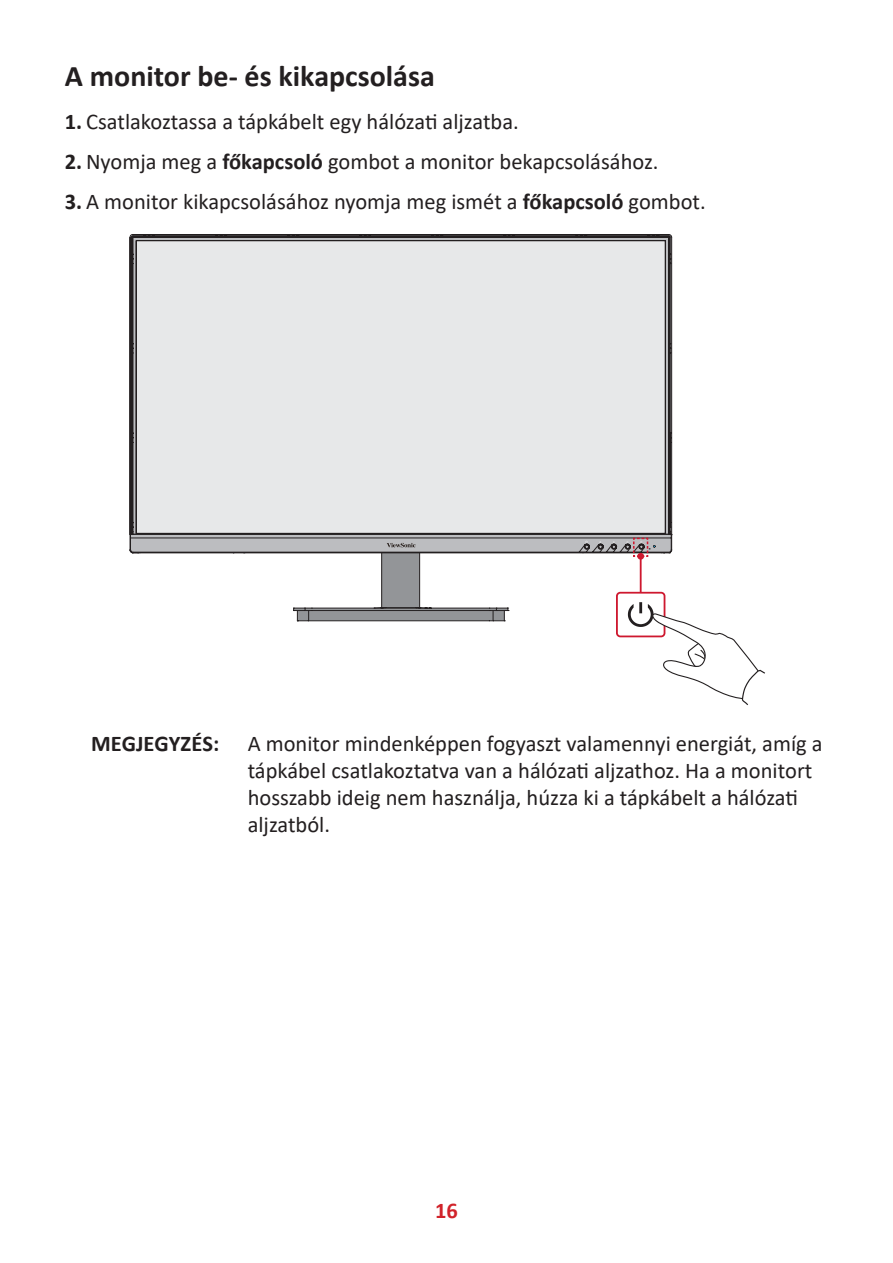
<style>
.page{position:relative;width:893px;height:1263px;background:#fff}
.page>*{position:absolute;margin:0;border:0;box-sizing:border-box;transform-origin:0 0}
.t1{font:700 30px "Calibri";color:#231f20}
.t2{font:22.5px/27px "Calibri";color:#231f20}
.t3{font:700 22.5px "Calibri";color:#231f20}
.t4{font:700 22.5px "Calibri";color:#d1232a}
.s1{font-weight:700}
</style>
<div class="page">
<svg style="left:293px;top:608px;width:335px;height:13px"></svg>
<svg style="left:130px;top:234px;width:542px;height:374px;background:#dedfe0"></svg>
<div style="left:616px;top:592px;width:49px;height:45px;border:2px solid #ce182f;border-radius:3px"></div>
<svg style="left:628px;top:602px;width:137px;height:103px"></svg>
<hr style="left:640px;top:556px;width:2px;height:37px;background:#ce182f">
<svg style="left:584px;top:537px;width:71px;height:21px"></svg>
<h1 class="t1" style="left:65px;top:55px;width:372px">A monitor be- és kikapcsolása</h1>
<p class="t2" style="left:65px;top:108px;width:455px"><span class="s1">1.</span> Csatlakoztassa a tápkábelt egy hálózati aljzatba.</p>
<p class="t2" style="left:65px;top:147px;width:595px"><span class="s1">2.</span> Nyomja meg a <span class="s1">főkapcsoló</span> gombot a monitor bekapcsolásához.</p>
<p class="t2" style="left:65px;top:187px;width:642px"><span class="s1">3.</span> A monitor kikapcsolásához nyomja meg ismét a <span class="s1">főkapcsoló</span> gombot.</p>
<p class="t3" style="left:91px;top:728px;width:130px">MEGJEGYZÉS:</p>
<p class="t2" style="left:248px;top:729px;width:576px">A monitor mindenképpen fogyaszt valamennyi energiát, amíg a tápkábel csatlakoztatva van a hálózati aljzathoz. Ha a monitort hosszabb ideig nem használja, húzza ki a tápkábelt a hálózati aljzatból.</p>
<p class="t4" style="left:435px;top:1194px;width:24px">16</p>
</div>
